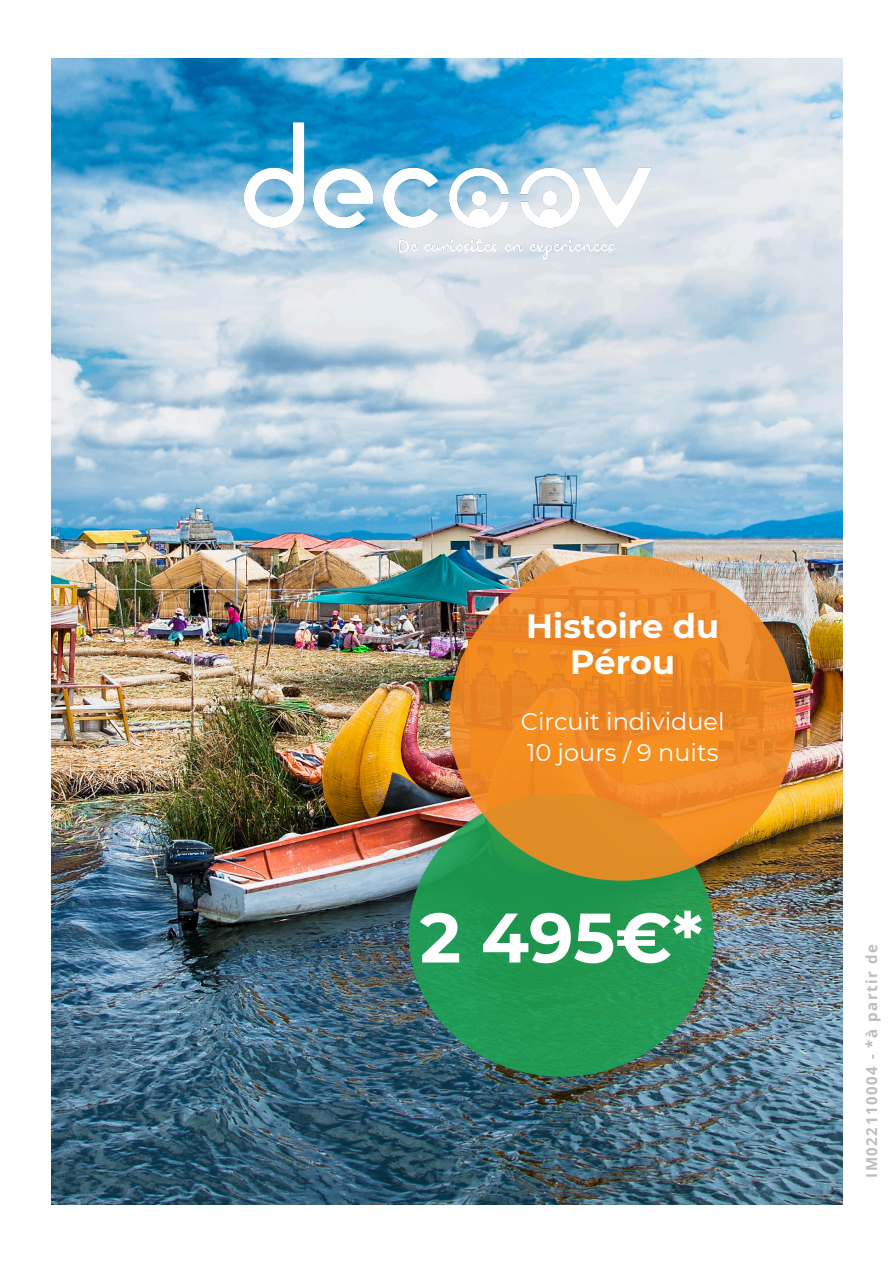
<style>
.page{position:relative;width:893px;height:1263px;background:#fff}
.page>*{position:absolute;margin:0;border:0;box-sizing:border-box;transform-origin:0 0}
.t1{font:700 69.9px "Montserrat";color:#fff}
.t2{font:700 33.53px/35.9px "Montserrat";color:#fff;text-align:center}
.t3{font:24px/30.9px "Montserrat";color:#fff}
.t4{font:700 15px "Open Sans";letter-spacing:.105em;color:#bdbbbe}
</style>
<div class="page">
<img style="left:51px;top:59px;width:791px;height:1145px">
<div style="left:409px;top:793px;width:305px;height:284px;background:#1f9851;border-radius:50%"></div>
<svg style="left:449px;top:555px;width:347px;height:326px;background:#ec8a26"></svg>
<img style="left:221px;top:100px;width:451px;height:183px">
<h2 class="t2" style="left:526px;top:608px;width:194px">Histoire du<br>Pérou</h2>
<h3 class="t3" style="left:521px;top:706px;width:205px">Circuit individuel<br>10 jours / 9 nuits</h3>
<h1 class="t1" style="left:420px;top:895px;width:284px">2 495€*</h1>
<p class="t4" style="left:861px;top:1178px;width:236px;rotate:-90deg">IM022110004 - *à partir de</p>
</div>
